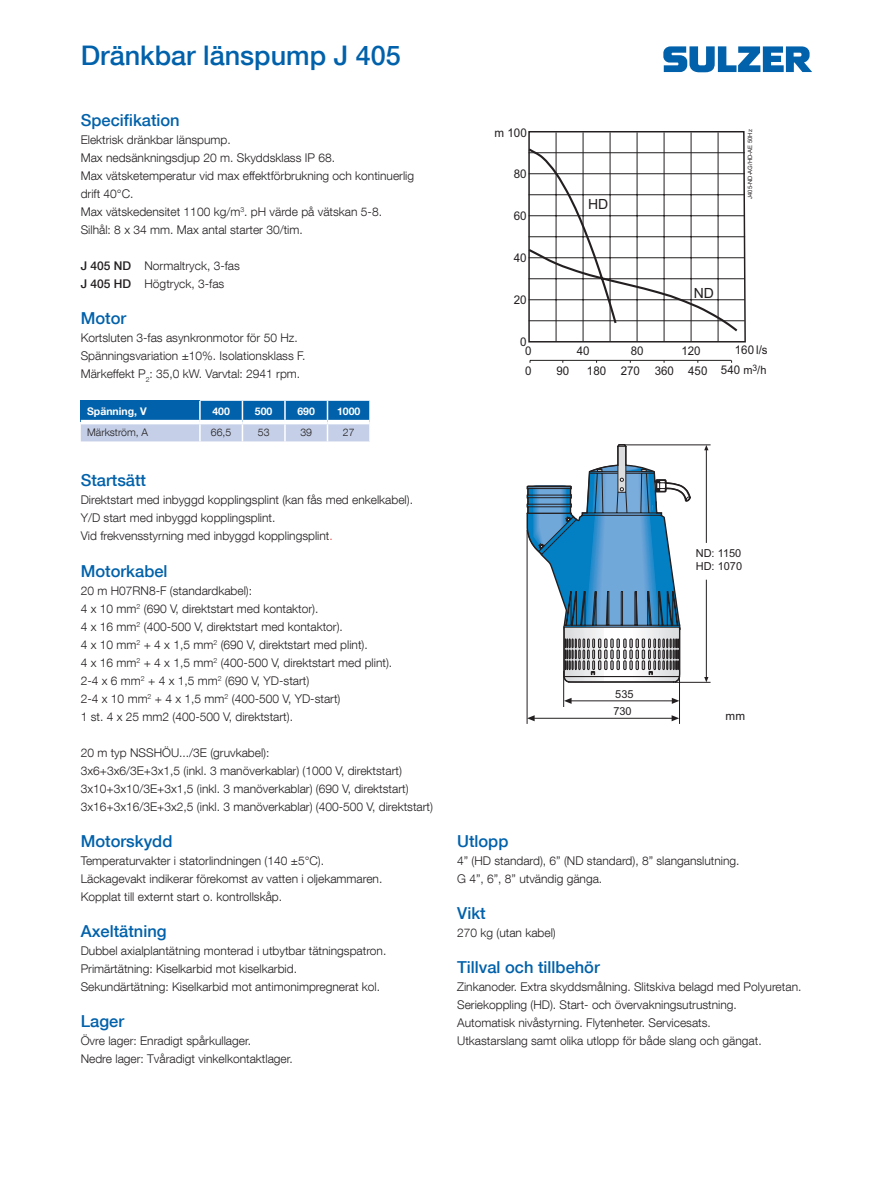
<style>
.page{position:relative;width:893px;height:1191px;background:#fff}
.page>*{position:absolute;margin:0;border:0;box-sizing:border-box;transform-origin:0 0}
.t1{font:500 27px "Helvetica Neue LT Com";color:#0161aa}
.Subtitle{font:500 16.5px "Helvetica Neue LT Com";color:#0161aa}
.t2{font:13.95px "Arial";color:#231f20}
.Body_text{font:300 12px/18px "Helvetica Neue LT Com";color:#231f20}
.t3{font:12px "Arial";color:#231f20;scale:.96 1}
.t4{font:12px/8.7px "Arial";color:#231f20;text-align:center}
.t5{font:11.7px "Arial";color:#231f20}
.t6{font:10.95px/13.2px "Arial";color:#231f20}
.Table_column_title{font:700 10.5px "Helvetica Neue LT Com";color:#fff}
.Table_text{font:300 10.5px "Helvetica Neue LT Com";color:#231f20}
.t7{font:6px "Arial";color:#231f20}
.s1{font-weight:500}
.s2{color:#ee3d40}
.s3{font-size:11.4px}
</style>
<div class="page">
<svg style="left:663px;top:46px;width:149px;height:26px"></svg>
<svg style="left:528px;top:131px;width:218px;height:212px"></svg>
<hr style="left:529px;top:320px;width:216px;height:1px;background:#231f20">
<hr style="left:529px;top:278px;width:216px;height:1px;background:#231f20">
<hr style="left:529px;top:299px;width:216px;height:1px;background:#231f20">
<hr style="left:529px;top:257px;width:216px;height:1px;background:#231f20">
<hr style="left:529px;top:215px;width:216px;height:1px;background:#231f20">
<hr style="left:529px;top:236px;width:216px;height:1px;background:#231f20">
<hr style="left:529px;top:194px;width:216px;height:1px;background:#231f20">
<hr style="left:556px;top:132px;width:1px;height:210px;background:#231f20">
<hr style="left:610px;top:132px;width:1px;height:210px;background:#231f20">
<hr style="left:583px;top:132px;width:1px;height:210px;background:#231f20">
<hr style="left:637px;top:132px;width:1px;height:210px;background:#231f20">
<hr style="left:691px;top:132px;width:1px;height:210px;background:#231f20">
<hr style="left:664px;top:132px;width:1px;height:210px;background:#231f20">
<hr style="left:718px;top:132px;width:1px;height:210px;background:#231f20">
<hr style="left:529px;top:173px;width:216px;height:1px;background:#231f20">
<hr style="left:529px;top:152px;width:216px;height:1px;background:#231f20">
<hr style="left:530px;top:360px;width:201px;height:1px;background:#231f20">
<svg style="left:528px;top:146px;width:212px;height:187px"></svg>
<hr style="left:563px;top:671px;width:1px;height:36px;background:#231f20">
<hr style="left:679px;top:670px;width:1px;height:54px;background:#231f20">
<hr style="left:527px;top:530px;width:1px;height:194px;background:#231f20">
<svg style="left:564px;top:698px;width:8px;height:6px"></svg>
<svg style="left:672px;top:698px;width:7px;height:6px"></svg>
<hr style="left:571px;top:700px;width:101px;height:1px;background:#231f20">
<svg style="left:527px;top:715px;width:8px;height:6px"></svg>
<svg style="left:672px;top:715px;width:7px;height:6px"></svg>
<hr style="left:534px;top:718px;width:138px;height:1px;background:#231f20">
<hr style="left:625px;top:444px;width:86px;height:1px;background:#231f20">
<hr style="left:675px;top:682px;width:36px;height:1px;background:#231f20">
<svg style="left:704px;top:445px;width:4px;height:5px"></svg>
<svg style="left:704px;top:677px;width:4px;height:5px"></svg>
<hr style="left:706px;top:579px;width:1px;height:98px;background:#231f20">
<hr style="left:706px;top:450px;width:1px;height:93px;background:#231f20">
<svg style="left:526px;top:444px;width:165px;height:239px"></svg>
<svg style="left:81px;top:401px;width:289px;height:40px;background:#6298c9"></svg>
<hr style="left:81px;top:420px;width:119px;height:4px;background:#fff">
<hr style="left:200px;top:420px;width:42px;height:4px;background:#fff">
<hr style="left:242px;top:420px;width:43px;height:4px;background:#fff">
<hr style="left:285px;top:420px;width:42px;height:4px;background:#fff">
<hr style="left:327px;top:420px;width:42px;height:4px;background:#fff">
<p class="t1" style="left:81px;top:39px;width:322px">Dränkbar länspump J 405</p>
<p class="Subtitle" style="left:81px;top:110px;width:101px">Specifikation</p>
<p class="Body_text" style="left:81px;top:131px;width:335px">Elektrisk dränkbar länspump.<br>Max nedsänkningsdjup 20 m. Skyddsklass IP 68.<br>Max vätsketemperatur vid max effektförbrukning och kontinuerlig drift 40°C.<br>Max vätskedensitet 1100 kg/m<sup>3</sup>. pH värde på vätskan 5-8.<br>Silhål: 8 x 34 mm. Max antal starter 30/tim.</p>
<p class="Body_text" style="left:81px;top:257px;width:161px"><span class="s1">J 405 ND</span> Normaltryck, 3-fas</p>
<p class="Body_text" style="left:81px;top:275px;width:145px"><span class="s1">J 405 HD</span> Högtryck, 3-fas</p>
<p class="Subtitle" style="left:81px;top:308px;width:47px">Motor</p>
<p class="Body_text" style="left:81px;top:329px;width:218px">Kortsluten 3-fas asynkronmotor för 50 Hz.</p>
<p class="Body_text" style="left:81px;top:347px;width:226px">Spänningsvariation ±10%. Isolationsklass F.</p>
<p class="Body_text" style="left:81px;top:365px;width:221px">Märkeffekt P<sub>2</sub>: 35,0 kW. Varvtal: 2941 rpm.</p>
<p class="Table_column_title" style="left:87px;top:405px;width:61px">Spänning, V</p>
<p class="Table_column_title" style="left:212px;top:405px;width:19px">400</p>
<p class="Table_column_title" style="left:255px;top:405px;width:19px">500</p>
<p class="Table_column_title" style="left:297px;top:405px;width:19px">690</p>
<p class="Table_column_title" style="left:337px;top:405px;width:25px">1000</p>
<p class="Table_text" style="left:87px;top:425px;width:63px">Märkström, A</p>
<p class="Table_text" style="left:211px;top:425px;width:22px">66,5</p>
<p class="Table_text" style="left:258px;top:425px;width:13px">53</p>
<p class="Table_text" style="left:300px;top:425px;width:13px">39</p>
<p class="Table_text" style="left:343px;top:425px;width:13px">27</p>
<p class="Subtitle" style="left:81px;top:470px;width:67px">Startsätt</p>
<p class="Body_text" style="left:81px;top:491px;width:334px">Direktstart med inbyggd kopplingsplint (kan fås med enkelkabel).<br>Y/D start med inbyggd kopplingsplint.</p>
<p class="Body_text" style="left:81px;top:527px;width:254px">Vid frekvensstyrning med inbyggd kopplingsplint<span class="s2">.</span></p>
<p class="Subtitle" style="left:81px;top:560px;width:88px">Motorkabel</p>
<p class="Body_text" style="left:81px;top:581px;width:173px">20 m H07RN8-F (standardkabel):</p>
<p class="Body_text" style="left:81px;top:599px;width:239px">4 x 10 mm<sup>2</sup> (690 V, direktstart med kontaktor).</p>
<p class="Body_text" style="left:81px;top:617px;width:264px">4 x 16 mm<sup>2</sup> (400-500 V, direktstart med kontaktor).</p>
<p class="Body_text" style="left:81px;top:635px;width:289px">4 x 10 mm<sup>2</sup> + 4 x 1,5 mm<sup>2</sup> (690 V, direktstart med plint).</p>
<p class="Body_text" style="left:81px;top:653px;width:313px">4 x 16 mm<sup>2</sup> + 4 x 1,5 mm<sup>2</sup> (400-500 V, direktstart med plint).</p>
<p class="Body_text" style="left:81px;top:671px;width:230px">2-4 x 6 mm<sup>2</sup> + 4 x 1,5 mm<sup>2</sup> (690 V, YD-start)</p>
<p class="Body_text" style="left:81px;top:689px;width:261px">2-4 x 10 mm<sup>2</sup> + 4 x 1,5 mm<sup>2</sup> (400-500 V, YD-start)</p>
<p class="Body_text" style="left:81px;top:707px;width:214px">1 st. 4 x 25 mm2 (400-500 V, direktstart).</p>
<p class="Body_text" style="left:81px;top:743px;width:190px">20 m typ NSSHÖU.../3E (gruvkabel):</p>
<p class="Body_text" style="left:81px;top:761px;width:323px">3x6+3x6/3E+3x1,5 (inkl. 3 manöverkablar) (1000 V, direktstart)</p>
<p class="Body_text" style="left:81px;top:779px;width:329px">3x10+3x10/3E+3x1,5 (inkl. 3 manöverkablar) (690 V, direktstart)</p>
<p class="Body_text" style="left:81px;top:797px;width:354px">3x16+3x16/3E+3x2,5 (inkl. 3 manöverkablar) (400-500 V, direktstart)</p>
<p class="Subtitle" style="left:81px;top:830px;width:93px">Motorskydd</p>
<p class="Body_text" style="left:81px;top:851px;width:303px">Temperaturvakter i statorlindningen (140 ±5°C).<br>Läckagevakt indikerar förekomst av vatten i oljekammaren.</p>
<p class="Body_text" style="left:81px;top:887px;width:203px">Kopplat till externt start o. kontrollskåp.</p>
<p class="Subtitle" style="left:81px;top:920px;width:87px">Axeltätning</p>
<p class="Body_text" style="left:81px;top:941px;width:307px">Dubbel axialplantätning monterad i utbytbar tätningspatron.</p>
<p class="Body_text" style="left:81px;top:959px;width:218px">Primärtätning: Kiselkarbid mot kiselkarbid.</p>
<p class="Body_text" style="left:81px;top:977px;width:301px">Sekundärtätning: Kiselkarbid mot antimonimpregnerat kol.</p>
<p class="Subtitle" style="left:81px;top:1010px;width:45px">Lager</p>
<p class="Body_text" style="left:81px;top:1031px;width:214px">Övre lager: Enradigt spårkullager.<br>Nedre lager: Tvåradigt vinkelkontaktlager.</p>
<p class="t4" style="left:494px;top:128px;width:34px">m 100</p>
<p class="t4" style="left:514px;top:169px;width:14px">80</p>
<p class="t4" style="left:514px;top:211px;width:14px">60</p>
<p class="t4" style="left:514px;top:253px;width:14px">40</p>
<p class="t4" style="left:514px;top:296px;width:14px">20</p>
<p class="t4" style="left:520px;top:338px;width:13px">0<br>0</p>
<p class="t2" style="left:588px;top:194px;width:22px">HD</p>
<p class="t7" style="left:746px;top:199px;width:71px;rotate:-90deg">J405-ND-AG/HD-AE 50Hz</p>
<p class="t3" style="left:577px;top:343px;width:15px">40</p>
<p class="t2" style="left:694px;top:283px;width:22px">ND</p>
<p class="t3" style="left:631px;top:343px;width:15px">80</p>
<p class="t3" style="left:681px;top:343px;width:22px">120</p>
<p class="t3" style="left:735px;top:342px;width:36px">160 l/s</p>
<p class="t3" style="left:525px;top:362px;width:8px">0</p>
<p class="t3" style="left:721px;top:361px;width:49px">540 <span class="s3">m</span><sup>3</sup><span class="s3">/h</span></p>
<p class="t3" style="left:556px;top:362px;width:15px">90</p>
<p class="t3" style="left:587px;top:362px;width:22px">180</p>
<p class="t3" style="left:655px;top:362px;width:56px">360 450</p>
<p class="t3" style="left:621px;top:363px;width:22px">270</p>
<p class="t6" style="left:613px;top:685px;width:22px;line-height:17.9px">535<br>730</p>
<p class="t6" style="left:696px;top:546px;width:48px">ND: 1150<br>HD: 1070</p>
<p class="t5" style="left:726px;top:707px;width:21px">mm</p>
<p class="Subtitle" style="left:457px;top:830px;width:53px">Utlopp</p>
<p class="Body_text" style="left:457px;top:851px;width:284px">4” (HD standard), 6” (ND standard), 8” slanganslutning.</p>
<p class="Body_text" style="left:457px;top:869px;width:147px">G 4”, 6”, 8” utvändig gänga.</p>
<p class="Subtitle" style="left:457px;top:902px;width:30px">Vikt</p>
<p class="Body_text" style="left:457px;top:923px;width:100px">270 kg (utan kabel)</p>
<p class="Subtitle" style="left:457px;top:956px;width:144px">Tillval och tillbehör</p>
<p class="Body_text" style="left:457px;top:977px;width:346px">Zinkanoder. Extra skyddsmålning. Slitskiva belagd med Polyuretan.<br>Seriekoppling (HD). Start- och övervakningsutrustning.<br>Automatisk nivåstyrning. Flytenheter. Servicesats.<br>Utkastarslang samt olika utlopp för både slang och gängat.</p>
</div>
